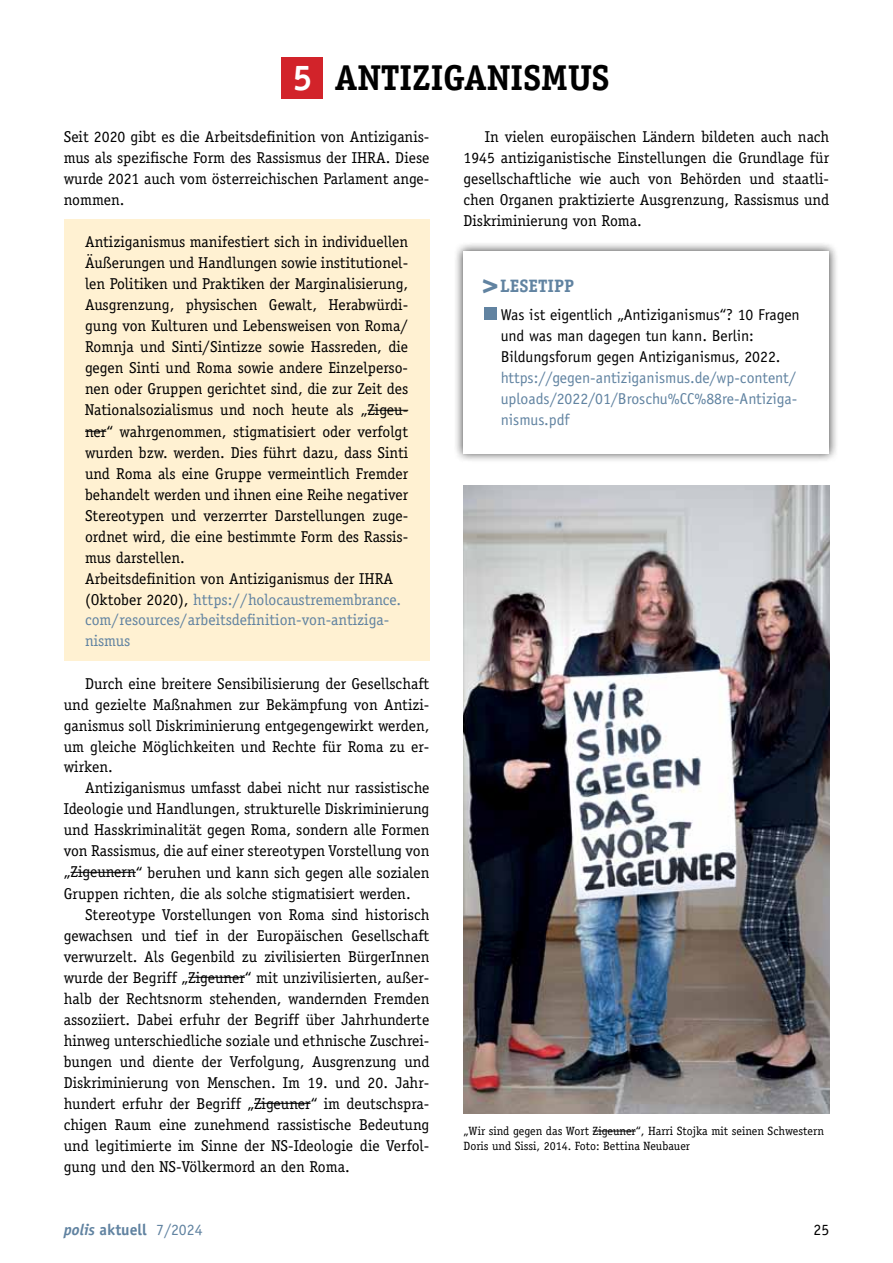
<style>
.page{position:relative;width:893px;height:1263px;background:#fff}
.page>*{position:absolute;margin:0;border:0;box-sizing:border-box;transform-origin:0 0}
.t1{font:700 36px "Officina Serif Std";letter-spacing:-.01em;color:#000}
.t2{font:700 18px "Officina Serif Std";color:#6183a1}
.t3{font:15.75px/21px "Officina Serif Std";color:#000;text-align:justify}
.t4{font:15.75px/21px "Officina Sans Std";color:#000}
.t5{font:15.75px/21px "Officina Sans Std";color:#6183a1;text-align:justify}
.t6{font:700 15.75px "Officina Sans Std";color:#6183a1}
.t7{font:12px/15px "Officina Serif Std";color:#000}
.s1{color:#fff}
.s2{color:#6183a1}
.s3{font-size:37.8px}
.s4{font-style:italic}
.s5{font-weight:400}
</style>
<div class="page">
<div style="left:64px;top:219px;width:365px;height:441px;background:#fff1d2"></div>
<hr style="left:367px;top:410px;width:41px;height:1px;background:#000">
<svg style="left:85px;top:431px;width:21px;height:1px"></svg>
<hr style="left:70px;top:872px;width:66px;height:1px;background:#000">
<hr style="left:188px;top:977px;width:57px;height:1px;background:#000">
<hr style="left:254px;top:1103px;width:57px;height:1px;background:#000">
<div style="left:281px;top:57px;width:41px;height:41px;background:#d2232a"></div>
<hr style="left:593px;top:1131px;width:43px;height:1px;background:#000">
<img style="left:463px;top:486px;width:366px;height:627px">
<div style="left:454px;top:242px;width:385px;height:221px;background:#000;opacity:.75"></div>
<div style="left:463px;top:251px;width:366px;height:203px;background:#fff"></div>
<div style="left:484px;top:307px;width:12px;height:13px;background:#6183a1"></div>
<h1 class="t1" style="left:292px;top:55px;width:319px"><span class="s1">5</span> ANTIZIGANISMUS</h1>
<p class="t3" style="left:64px;top:127px;width:367px">Seit 2020 gibt es die Arbeitsdefinition von Antiziganis&shy;mus als spezifische Form des Rassismus der IHRA. Diese wurde 2021 auch vom österreichischen Parlament ange&shy;nommen.</p>
<p class="t3" style="left:85px;top:232px;width:325px;text-align:left">Antiziganismus manifestiert sich in individuellen Äußerungen und Handlungen sowie institutionel&shy;len Politiken und Praktiken der Marginalisierung, Ausgrenzung, physischen Gewalt, Herabwürdi&shy;gung von Kulturen und Lebensweisen von Roma/ Romnja und Sinti/Sintizze sowie Hassreden, die gegen Sinti und Roma sowie andere Einzelperso&shy;nen oder Gruppen gerichtet sind, die zur Zeit des Nationalsozialismus und noch heute als „Zigeu&shy;ner“ wahrgenommen, stigmatisiert oder verfolgt wurden bzw. werden. Dies führt dazu, dass Sinti und Roma als eine Gruppe vermeintlich Fremder behandelt werden und ihnen eine Reihe negativer Stereotypen und verzerrter Darstellungen zuge&shy;ordnet wird, die eine bestimmte Form des Rassis&shy;mus darstellen.<br>Arbeitsdefinition von Antiziganismus der IHRA (Oktober 2020), <span class="s2">https://holocaustremembrance. com/resources/arbeitsdefinition-von-antiziga&shy;nismus</span></p>
<p class="t3" style="left:64px;top:673px;width:367px;text-indent:21px">Durch eine breitere Sensibilisierung der Gesellschaft und gezielte Maßnahmen zur Bekämpfung von Antizi&shy;ganismus soll Diskriminierung entgegengewirkt werden, um gleiche Möglichkeiten und Rechte für Roma zu er&shy;wirken.</p>
<p class="t3" style="left:64px;top:778px;width:367px;text-indent:21px">Antiziganismus umfasst dabei nicht nur rassistische Ideologie und Handlungen, strukturelle Diskriminierung und Hasskriminalität gegen Roma, sondern alle Formen von Rassismus, die auf einer stereotypen Vorstellung von „Zigeunern“ beruhen und kann sich gegen alle sozialen Gruppen richten, die als solche stigmatisiert werden.</p>
<p class="t3" style="left:64px;top:904px;width:367px;text-indent:21px">Stereotype Vorstellungen von Roma sind historisch gewachsen und tief in der Europäischen Gesellschaft verwurzelt. Als Gegenbild zu zivilisierten BürgerInnen wurde der Begriff „Zigeuner“ mit unzivilisierten, außer&shy;halb der Rechtsnorm stehenden, wandernden Fremden assoziiert. Dabei erfuhr der Begriff über Jahrhunderte hinweg unterschiedliche soziale und ethnische Zuschrei&shy;bungen und diente der Verfolgung, Ausgrenzung und Diskriminierung von Menschen. Im 19. und 20. Jahr&shy;hundert erfuhr der Begriff „Zigeuner“ im deutschspra&shy;chigen Raum eine zunehmend rassistische Bedeutung und legitimierte im Sinne der NS-Ideologie die Verfol&shy;gung und den NS-Völkermord an den Roma.</p>
<p class="t3" style="left:463px;top:127px;width:367px;text-indent:21px">In vielen europäischen Ländern bildeten auch nach 1945 antiziganistische Einstellungen die Grundlage für gesellschaftliche wie auch von Behörden und staatli&shy;chen Organen praktizierte Ausgrenzung, Rassismus und Diskriminierung von Roma.</p>
<p class="t2" style="left:482px;top:274px;width:94px"><span class="s3">&gt;</span>LESETIPP</p>
<p class="t4" style="left:501px;top:304px;width:301px">Was ist eigentlich „Antiziganismus“? 10 Fragen und was man dagegen tun kann. Berlin:<br>Bildungsforum gegen Antiziganismus, 2022.</p>
<p class="t5" style="left:501px;top:367px;width:298px">https://gegen-antiziganismus.de/wp-content/ uploads/2022/01/Broschu%CC%88re-Antiziga&shy;nismus.pdf</p>
<p class="t7" style="left:463px;top:1123px;width:362px">„Wir sind gegen das Wort Zigeuner“, Harri Stojka mit seinen Schwestern<br>Doris und Sissi, 2014. Foto: Bettina Neubauer</p>
<p class="t6" style="left:64px;top:1219px;width:140px"><span class="s4">polis</span> aktuell <span class="s5">7/2024</span></p>
<p class="t4" style="left:813px;top:1219px;width:17px">25</p>
</div>
